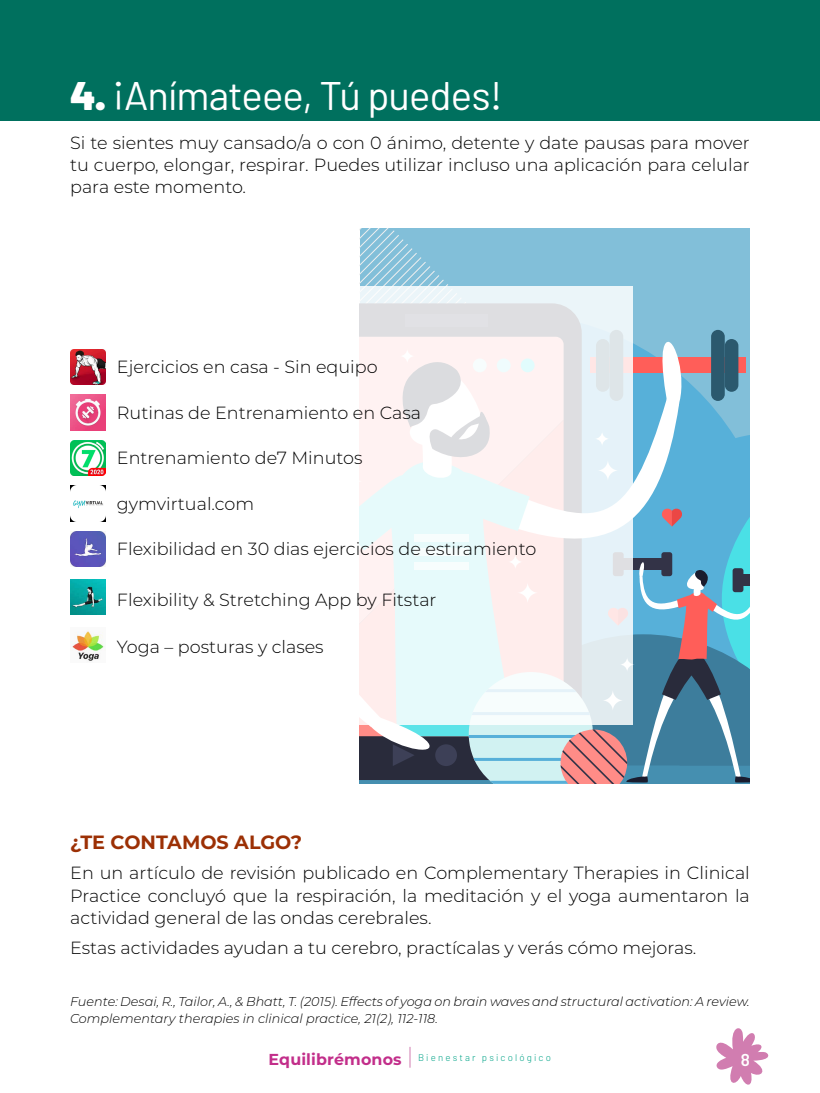
<style>
.page{position:relative;width:820px;height:1093px;background:#fff}
.page>*{position:absolute;margin:0;border:0;box-sizing:border-box;transform-origin:0 0}
.t1{font:40px "Barlow";letter-spacing:-.02em;color:#fff}
.t2{font:700 19.2px "Montserrat";color:#9c3005}
.t3{font:300 17.6px/22.4px "Montserrat";color:#000;text-align:justify}
.t4{font:600 17.12px "Barlow";color:#fff}
.t5{font:italic 300 12.8px/16.8px "Montserrat";color:#000}
.t6{font:300 9.64px "Barlow";letter-spacing:.225em;color:#00a387}
.s1{font-weight:900}
.s2{font-family:"Montserrat";font-weight:700;font-size:15.84px;color:#c22e8a}
</style>
<div class="page">
<svg style="left:716px;top:1028px;width:53px;height:57px"></svg>
<svg style="left:409px;top:1047px;width:1px;height:21px"></svg>
<div style="left:0;top:0;width:819px;height:121px;background:#00705e"></div>
<div style="left:360px;top:229px;width:389px;height:85px;background:#82bfd9"></div>
<div style="left:710px;top:330px;width:14px;height:71px;background:#2b596e;border-radius:7px"></div>
<svg style="left:360px;top:334px;width:389px;height:449px;background:#729eb5"></svg>
<svg style="left:619px;top:657px;width:15px;height:15px"></svg>
<svg style="left:70px;top:287px;width:562px;height:438px"></svg>
<img style="left:70px;top:349px;width:36px;height:36px">
<img style="left:70px;top:395px;width:36px;height:35px">
<img style="left:70px;top:440px;width:36px;height:36px">
<img style="left:70px;top:486px;width:36px;height:35px">
<img style="left:70px;top:531px;width:36px;height:36px">
<img style="left:70px;top:579px;width:36px;height:36px">
<img style="left:70px;top:627px;width:36px;height:35px">
<h1 class="t1" style="left:70px;top:71px;width:434px"><span class="s1">4.</span> ¡Anímateee, Tú puedes!</h1>
<p class="t3" style="left:70px;top:131px;width:681px">Si te sientes muy cansado/a o con 0 ánimo, detente y date pausas para mover tu cuerpo, elongar, respirar. Puedes utilizar incluso una aplicación para celular para este momento.</p>
<p class="t3" style="left:117px;top:355px;width:262px">Ejercicios en casa - Sin equipo</p>
<p class="t3" style="left:117px;top:401px;width:305px">Rutinas de Entrenamiento en Casa</p>
<p class="t3" style="left:117px;top:446px;width:247px">Entrenamiento de7 Minutos</p>
<p class="t3" style="left:117px;top:492px;width:139px">gymvirtual.com</p>
<p class="t3" style="left:117px;top:537px;width:421px">Flexibilidad en 30 dias ejercicios de estiramiento</p>
<p class="t3" style="left:117px;top:587px;width:321px">Flexibility &amp; Stretching App by Fitstar</p>
<p class="t3" style="left:117px;top:635px;width:208px">Yoga – posturas y clases</p>
<p class="t2" style="left:70px;top:828px;width:233px">¿TE CONTAMOS ALGO?</p>
<p class="t3" style="left:70px;top:861px;width:681px">En un artículo de revisión publicado en Complementary Therapies in Clinical Practice concluyó que la respiración, la meditación y el yoga aumentaron la actividad general de las ondas cerebrales.</p>
<p class="t3" style="left:70px;top:936px;width:627px">Estas actividades ayudan a tu cerebro, practícalas y verás cómo mejoras.</p>
<p class="t5" style="left:70px;top:993px;width:681px">Fuente: Desai, R., Tailor, A., &amp; Bhatt, T. (2015). Effects of yoga on brain waves and structural activation: A review.<br>Complementary therapies in clinical practice, 21(2), 112-118.</p>
<p class="t6" style="left:268px;top:1051px;width:284px"><span class="s2">Equilibrémonos</span> Bienestar psicológico</p>
<p class="t4" style="left:740px;top:1049px;width:11px">8</p>
</div>
